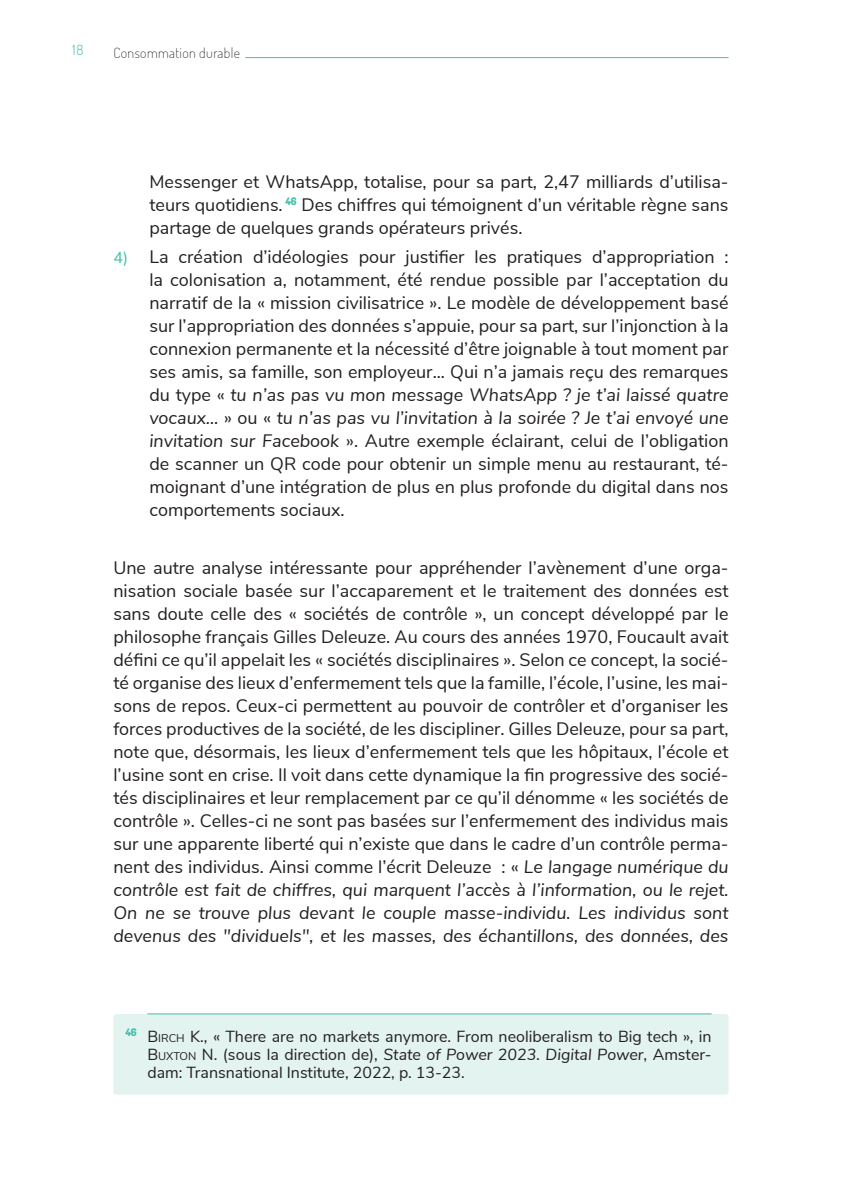
<style>
.page{position:relative;width:842px;height:1191px;background:#fff}
.page>*{position:absolute;margin:0;border:0;box-sizing:border-box;transform-origin:0 0}
.t1{font:18px/23px "Nunito Sans";color:#231f20;text-align:justify}
.t2{font:16px/18px "Nunito Sans";color:#231f20;text-align:justify}
.t3{font:200 14px "Dosis";letter-spacing:.025em;color:#231f20}
.t4{font:300 14px "Dosis";color:#40bfa9}
.s1{font-size:16px;color:#40bfa9}
.s2{font-style:italic}
.s3{font-style:inherit}
.s4{font-size:11.2px}
</style>
<div class="page">
<hr style="left:113px;top:57px;width:616px;height:1px;background:#40bfa9">
<div style="left:108px;top:52px;width:137px;height:10px;background:#fff"></div>
<div style="left:113px;top:1014px;width:616px;height:80px;background:#e3f3ef;border-radius:3px"></div>
<hr style="left:147px;top:1013px;width:564px;height:1px;background:#40bfa9">
<p class="t4" style="left:73px;top:41px;width:12px">18</p>
<p class="t3" style="left:113px;top:44px;width:128px">Consommation durable</p>
<p class="t1" style="left:149px;top:169px;width:581px">Messenger et WhatsApp, totalise, pour sa part, 2,47 milliards d’utilisa&shy;teurs quotidiens. <sup>46</sup> Des chiffres qui témoignent d’un véritable règne sans partage de quelques grands opérateurs privés.</p>
<p class="t1" style="left:149px;top:244px;width:581px;text-indent:-36px"><span class="s1">4)</span> La création d’idéologies pour justifier les pratiques d’appropriation : la colonisation a, notamment, été rendue possible par l’acceptation du narratif de la « mission civilisatrice ». Le modèle de développement basé sur l’appropriation des données s’appuie, pour sa part, sur l’injonction à la connexion permanente et la nécessité d’être joignable à tout moment par ses amis, sa famille, son employeur... Qui n’a jamais reçu des remarques du type « <span class="s2">tu n’as pas vu mon message WhatsApp ? je t’ai laissé quatre vocaux…</span> » ou « <span class="s2">tu n’as pas vu l’invitation à la soirée ? Je t’ai envoyé une invitation sur Facebook</span> ». Autre exemple éclairant, celui de l’obligation de scanner un QR code pour obtenir un simple menu au restaurant, té&shy;moignant d’une intégration de plus en plus profonde du digital dans nos comportements sociaux.</p>
<p class="t1" style="left:113px;top:554px;width:617px">Une autre analyse intéressante pour appréhender l’avènement d’une orga&shy;nisation sociale basée sur l’accaparement et le traitement des données est sans doute celle des « sociétés de contrôle », un concept développé par le philosophe français Gilles Deleuze. Au cours des années 1970, Foucault avait défini ce qu’il appelait les « sociétés disciplinaires ». Selon ce concept, la socié&shy;té organise des lieux d’enfermement tels que la famille, l’école, l’usine, les mai&shy;sons de repos. Ceux-ci permettent au pouvoir de contrôler et d’organiser les forces productives de la société, de les discipliner. Gilles Deleuze, pour sa part, note que, désormais, les lieux d’enfermement tels que les hôpitaux, l’école et l’usine sont en crise. Il voit dans cette dynamique la fin progressive des socié&shy;tés disciplinaires et leur remplacement par ce qu’il dénomme « les sociétés de contrôle ». Celles-ci ne sont pas basées sur l’enfermement des individus mais sur une apparente liberté qui n’existe que dans le cadre d’un contrôle perma&shy;nent des individus. Ainsi comme l’écrit Deleuze : « <span class="s2">Le langage numérique du contrôle est fait de chiffres, qui marquent l’accès à l’information, ou le rejet.<br>On ne se trouve plus devant le couple masse-individu. Les individus sont devenus des "dividuels", et les masses, des échantillons, des données, des</span></p>
<p class="t2" style="left:147px;top:1026px;width:566px;text-indent:-22px"><sup>46</sup> <span class="s3">B</span><span class="s4">IRCH</span> <span class="s3">K</span>., « There are no markets anymore. From neoliberalism to Big tech », in <span class="s3">B</span><span class="s4">UXTON</span> N. (sous la direction de), <span class="s2">State of Power 2023. Digital Power</span>, Amster&shy;dam: Transnational Institute, 2022, p. 13-23.</p>
</div>
